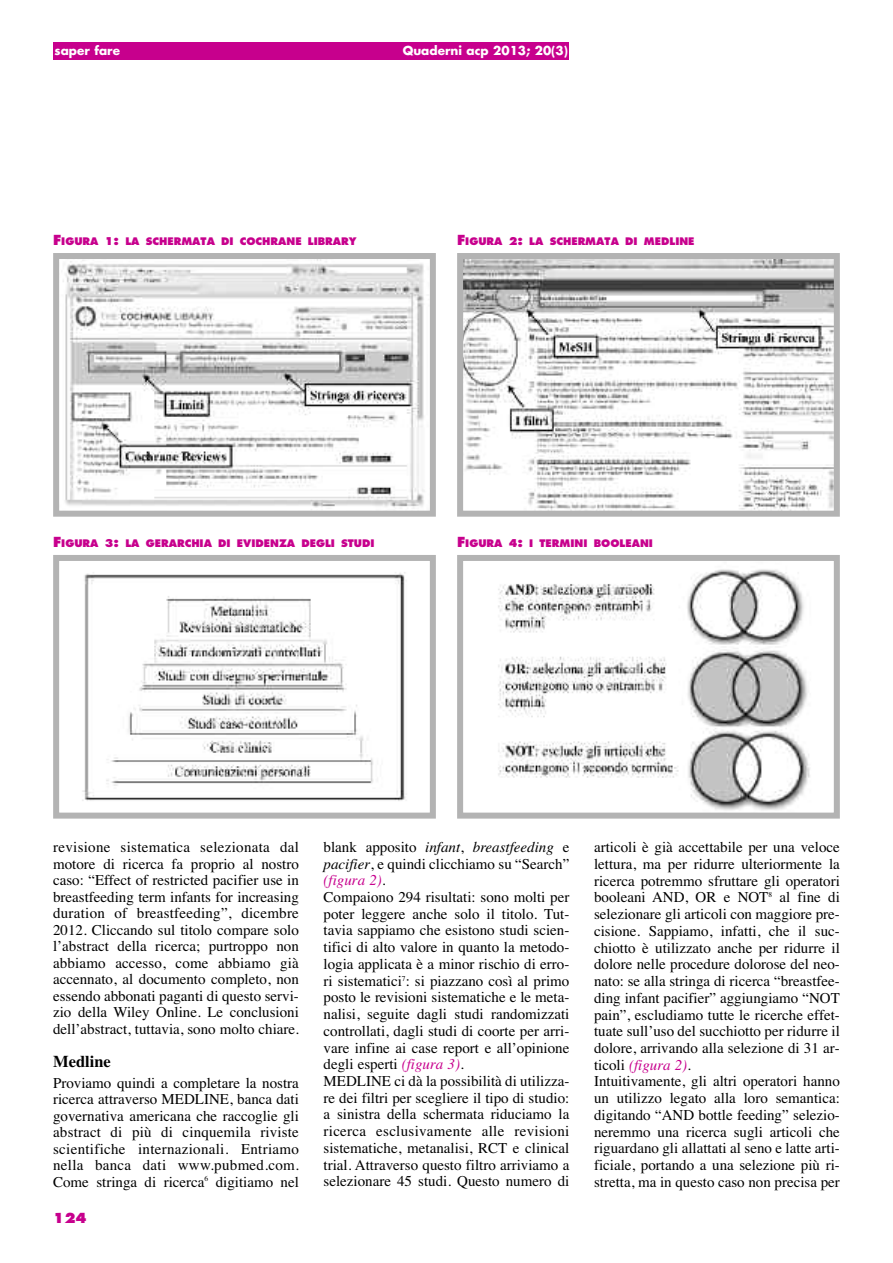
<style>
.page{position:relative;width:893px;height:1263px;background:#fff}
.page>*{position:absolute;margin:0;border:0;box-sizing:border-box;transform-origin:0 0}
.t1{font:700 16.5px "Times";color:#000}
.t2{font:15px/16.6px "Times";color:#000;text-align:justify}
.t3{font:800 13.5px "Futura";color:#c7008d}
.t4{font:700 12px "Futura";color:#fff}
.t5{font:800 10.2px "Futura";color:#c7008d}
.s1{font-size:13.5px}
.s2{font-size:10.5px}
.s3{font-style:italic}
.s4{font-style:italic;color:#c7008d}
</style>
<div class="page">
<div style="left:53px;top:43px;width:246px;height:17px;background:#c7008d"></div>
<div style="left:295px;top:43px;width:274px;height:17px;background:#c7008d"></div>
<img style="left:63px;top:260px;width:362px;height:250px">
<div style="left:53px;top:253px;width:383px;height:264px;border:6px solid #b3b3b3"></div>
<img style="left:82px;top:572px;width:325px;height:229px">
<div style="left:53px;top:555px;width:383px;height:264px;border:6px solid #b3b3b3"></div>
<img style="left:498px;top:569px;width:312px;height:241px">
<div style="left:457px;top:555px;width:383px;height:264px;border:6px solid #b3b3b3"></div>
<img style="left:464px;top:260px;width:369px;height:250px">
<div style="left:457px;top:253px;width:383px;height:264px;border:6px solid #b3b3b3"></div>
<p class="t4" style="left:55px;top:43px;width:67px">saper fare</p>
<p class="t4" style="left:403px;top:43px;width:167px">Quaderni acp 2013; 20(3)</p>
<p class="t5" style="left:53px;top:235px;width:305px"><span class="s1">F</span>IGURA <span class="s2">1</span><span class="s1">:</span> LA SCHERMATA DI COCHRANE LIBRARY</p>
<p class="t5" style="left:457px;top:235px;width:239px"><span class="s1">F</span>IGURA <span class="s2">2</span><span class="s1">:</span> LA SCHERMATA DI MEDLINE</p>
<p class="t5" style="left:53px;top:537px;width:323px"><span class="s1">F</span>IGURA <span class="s2">3</span><span class="s1">:</span> LA GERARCHIA DI EVIDENZA DEGLI STUDI</p>
<p class="t5" style="left:457px;top:537px;width:197px"><span class="s1">F</span>IGURA <span class="s2">4</span><span class="s1">:</span> I TERMINI BOOLEANI</p>
<p class="t2" style="left:53px;top:839px;width:247px">revisione sistematica selezionata dal motore di ricerca fa proprio al nostro caso: “Effect of restricted pacifier use in breastfeeding term infants for increasing duration of breastfeeding”, dicembre 2012. Cliccando sul titolo compare solo l’abstract della ricerca; purtroppo non abbiamo accesso, come abbiamo già accennato, al documento completo, non essendo abbonati paganti di questo servi&shy;zio della Wiley Online. Le conclusioni dell’abstract, tuttavia, sono molto chiare.</p>
<p class="t1" style="left:53px;top:1051px;width:59px">Medline</p>
<p class="t2" style="left:53px;top:1074px;width:247px">Proviamo quindi a completare la nostra ricerca attraverso MEDLINE, banca dati governativa americana che raccoglie gli abstract di più di cinquemila riviste scientifiche internazionali. Entriamo nella banca dati www.pubmed.com.<br>Come stringa di ricerca<sup>6</sup> digitiamo nel</p>
<p class="t3" style="left:53px;top:1209px;width:35px">124</p>
<p class="t2" style="left:324px;top:839px;width:247px;text-align:left">blank apposito <span class="s3">infant</span>, <span class="s3">breastfeeding</span> e <span class="s3">pacifier</span>, e quindi clicchiamo su “Search” <span class="s4">(figura 2)</span><span class="s3">.<br></span>Compaiono 294 risultati: sono molti per poter leggere anche solo il titolo. Tut&shy;tavia sappiamo che esistono studi scien&shy;tifici di alto valore in quanto la metodo&shy;logia applicata è a minor rischio di erro&shy;ri sistematici<sup>7</sup>: si piazzano così al primo posto le revisioni sistematiche e le meta&shy;nalisi, seguite dagli studi randomizzati controllati, dagli studi di coorte per arri&shy;vare infine ai case report e all’opinione degli esperti <span class="s4">(figura 3)</span>.<br>MEDLINE ci dà la possibilità di utilizza&shy;re dei filtri per scegliere il tipo di studio: a sinistra della schermata riduciamo la ricerca esclusivamente alle revisioni sistematiche, metanalisi, RCT e clinical trial. Attraverso questo filtro arriviamo a selezionare 45 studi. Questo numero di</p>
<p class="t2" style="left:594px;top:839px;width:247px;text-align:left">articoli è già accettabile per una veloce lettura, ma per ridurre ulteriormente la ricerca potremmo sfruttare gli operatori booleani AND, OR e NOT<sup>8</sup> al fine di selezionare gli articoli con maggiore pre&shy;cisione. Sappiamo, infatti, che il suc&shy;chiotto è utilizzato anche per ridurre il dolore nelle procedure dolorose del neo&shy;nato: se alla stringa di ricerca “breastfee&shy;ding infant pacifier” aggiungiamo “NOT pain”, escludiamo tutte le ricerche effet&shy;tuate sull’uso del succhiotto per ridurre il dolore, arrivando alla selezione di 31 ar&shy;ticoli <span class="s4">(figura 2)</span>.<br>Intuitivamente, gli altri operatori hanno un utilizzo legato alla loro semantica: digitando “AND bottle feeding” selezio&shy;neremmo una ricerca sugli articoli che riguardano gli allattati al seno e latte arti&shy;ficiale, portando a una selezione più ri&shy;stretta, ma in questo caso non precisa per</p>
</div>
